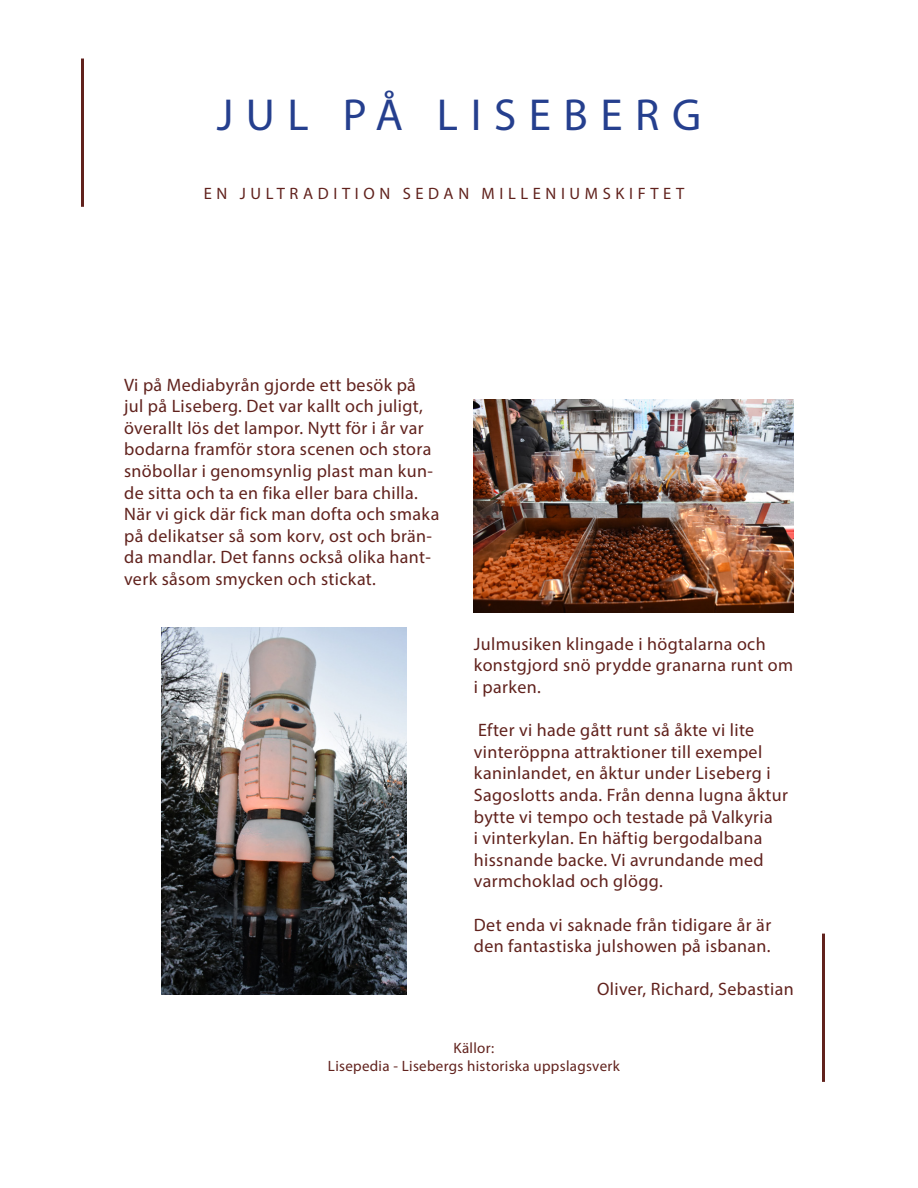
<style>
.page{position:relative;width:918px;height:1188px;background:#fff}
.page>*{position:absolute;margin:0;border:0;box-sizing:border-box;transform-origin:0 0}
.Untertitel{font:45px "Myriad Pro";letter-spacing:.28em;color:#253f8e}
.Lebender_Kolumnentitel_Seitenzahl{font:18px/21.6px "Myriad Pro";letter-spacing:.02em;color:#61221d}
.Untertitel-2{font:16.5px "Myriad Pro";letter-spacing:.28em;color:#61221d}
.Lebender_Kolumnentitel_Seitenzahl-2{font:15px "Myriad Pro";letter-spacing:.02em;color:#61221d}
</style>
<div class="page">
<hr style="left:81px;top:59px;width:3px;height:148px;background:#61221d">
<hr style="left:822px;top:934px;width:3px;height:148px;background:#61221d">
<img style="left:474px;top:399px;width:320px;height:214px">
<img style="left:162px;top:627px;width:244px;height:367px">
<p class="Untertitel" style="left:217px;top:87px;width:486px">JUL PÅ LISEBERG</p>
<p class="Untertitel-2" style="left:204px;top:183px;width:482px">EN JULTRADITION SEDAN MILLENIUMSKIFTET</p>
<p class="Lebender_Kolumnentitel_Seitenzahl" style="left:124px;top:373px;width:310px">Vi på Mediabyrån gjorde ett besök på jul på Liseberg. Det var kallt och juligt, överallt lös det lampor. Nytt för i år var bodarna framför stora scenen och stora snöbollar i genomsynlig plast man kun&shy;de sitta och ta en fika eller bara chilla.</p>
<p class="Lebender_Kolumnentitel_Seitenzahl" style="left:124px;top:503px;width:317px">När vi gick där fick man dofta och smaka på delikatser så som korv, ost och brän&shy;da mandlar. Det fanns också olika hant&shy;verk såsom smycken och stickat.</p>
<p class="Lebender_Kolumnentitel_Seitenzahl" style="left:474px;top:633px;width:321px">Julmusiken klingade i högtalarna och konstgjord snö prydde granarna runt om i parken.</p>
<p class="Lebender_Kolumnentitel_Seitenzahl" style="left:474px;top:719px;width:316px">Efter vi hade gått runt så åkte vi lite vinteröppna attraktioner till exempel kaninlandet, en åktur under Liseberg i Sagoslotts anda. Från denna lugna åktur bytte vi tempo och testade på Valkyria<br>i vinterkylan. En häftig bergodalbana hissnande backe. Vi avrundande med varmchoklad och glögg.</p>
<p class="Lebender_Kolumnentitel_Seitenzahl" style="left:474px;top:913px;width:299px">Det enda vi saknade från tidigare år är den fantastiska julshowen på isbanan.</p>
<p class="Lebender_Kolumnentitel_Seitenzahl" style="left:597px;top:978px;width:198px">Oliver, Richard, Sebastian</p>
<p class="Lebender_Kolumnentitel_Seitenzahl-2" style="left:453px;top:1039px;width:42px">Källor:</p>
<p class="Lebender_Kolumnentitel_Seitenzahl-2" style="left:328px;top:1057px;width:293px">Lisepedia - Lisebergs historiska uppslagsverk</p>
</div>
